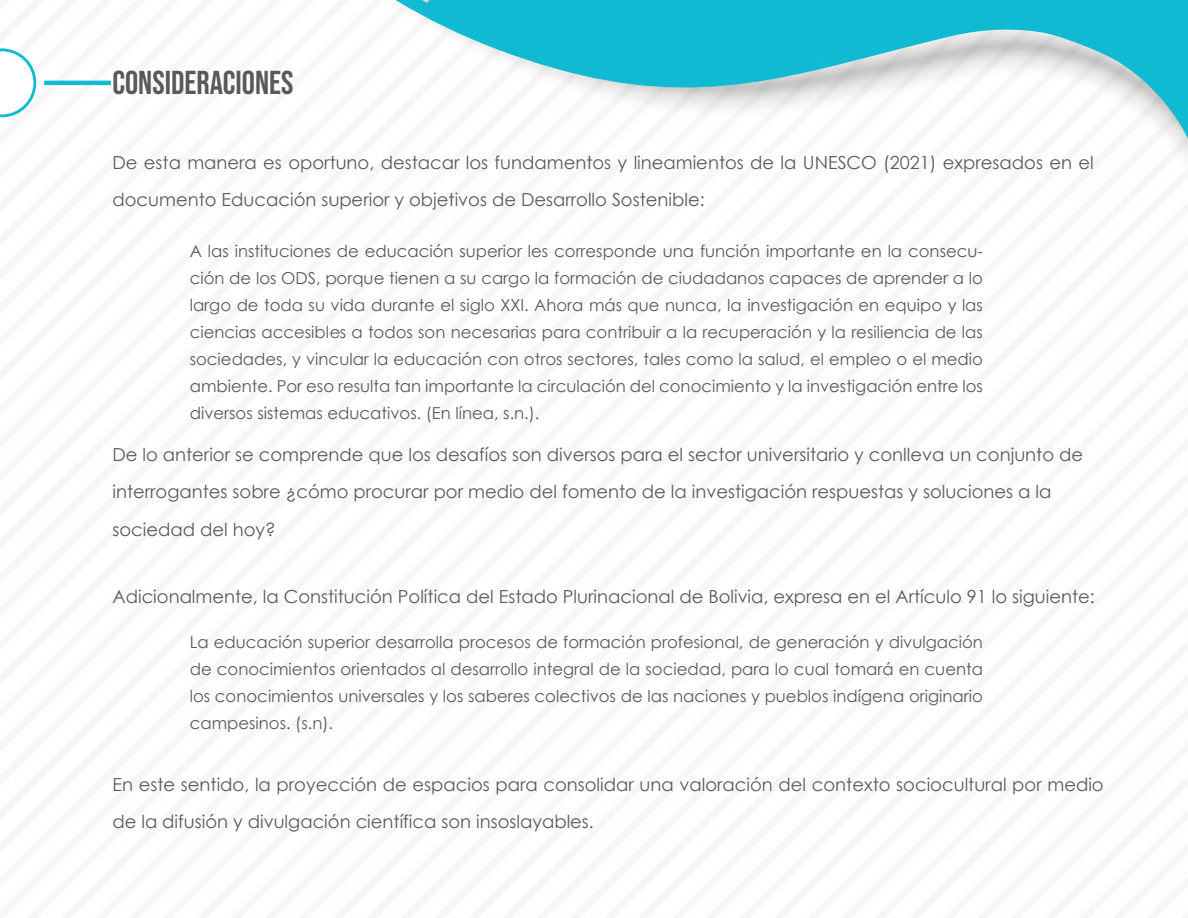
<style>
.page{position:relative;width:1188px;height:918px;background:#fff}
.page>*{position:absolute;margin:0;border:0;box-sizing:border-box;transform-origin:0 0}
.t1{font:33px "Bebas Neue";color:#575a5b}
.t2{font:18px/37.5px "Century Gothic";color:#575a5b}
.t3{font:16.5px/27px "Century Gothic";color:#575a5b;text-align:justify}
</style>
<div class="page">
<svg style="left:395px;top:0;width:793px;height:174px"></svg>
<svg style="left:0;top:48px;width:36px;height:69px"></svg>
<hr style="left:44px;top:81px;width:67px;height:4px;background:#0fbad2">
<svg style="left:409px;top:0;width:779px;height:111px;fill:#0fbad2"></svg>
<h1 class="t1" style="left:112px;top:64px;width:183px">CONSIDERACIONES</h1>
<p class="t2" style="left:112px;top:143px;width:983px">De esta manera es oportuno, destacar los fundamentos y lineamientos de la UNESCO (2021) expresados en el documento Educación superior y objetivos de Desarrollo Sostenible:</p>
<p class="t3" style="left:190px;top:237px;width:795px">A las instituciones de educación superior les corresponde una función importante en la consecu&shy;ción de los ODS, porque tienen a su cargo la formación de ciudadanos capaces de aprender a lo largo de toda su vida durante el siglo XXI. Ahora más que nunca, la investigación en equipo y las ciencias accesibles a todos son necesarias para contribuir a la recuperación y la resiliencia de las sociedades, y vincular la educación con otros sectores, tales como la salud, el empleo o el medio ambiente. Por eso resulta tan importante la circulación del conocimiento y la investigación entre los diversos sistemas educativos. (En línea, s.n.).</p>
<p class="t2" style="left:112px;top:435px;width:972px">De lo anterior se comprende que los desafíos son diversos para el sector universitario y conlleva un conjunto de interrogantes sobre ¿cómo procurar por medio del fomento de la investigación respuestas y soluciones a la sociedad del hoy?</p>
<p class="t2" style="left:112px;top:578px;width:984px">Adicionalmente, la Constitución Política del Estado Plurinacional de Bolivia, expresa en el Artículo 91 lo siguiente:</p>
<p class="t3" style="left:190px;top:628px;width:795px">La educación superior desarrolla procesos de formación profesional, de generación y divulgación de conocimientos orientados al desarrollo integral de la sociedad, para lo cual tomará en cuenta los conocimientos universales y los saberes colectivos de las naciones y pueblos indígena originario campesinos. (s.n).</p>
<p class="t2" style="left:112px;top:765px;width:993px">En este sentido, la proyección de espacios para consolidar una valoración del contexto sociocultural por medio de la difusión y divulgación científica son insoslayables.</p>
</div>
